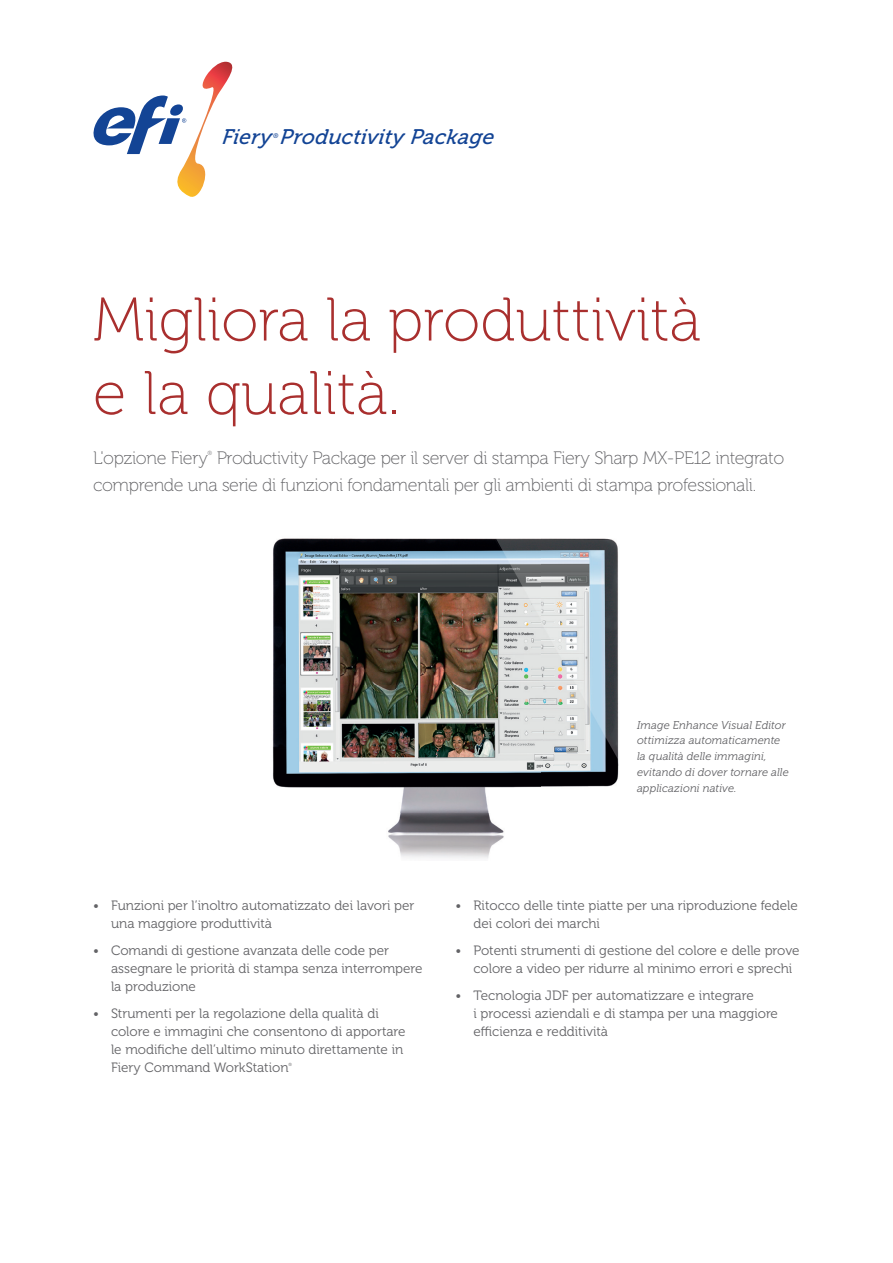
<style>
.page{position:relative;width:893px;height:1263px;background:#fff}
.page>*{position:absolute;margin:0;border:0;box-sizing:border-box;transform-origin:0 0}
.t1{font:61.5px/73.5px "Museo 100";color:#a92f2e}
.t2{font:italic 21px "Museo 500";letter-spacing:.02em;color:#134495}
.t3{font:18px/27px "Museo 100";letter-spacing:-.02em;color:#636366}
.t4{font:13.5px/18px "Museo 300";color:#636366}
.t5{font:italic 11.25px/15.8px "Museo 300";letter-spacing:.01em;color:#636366}
.t6{font:italic 6.6px "Museo 500";color:#134495}
.t7{font:6px "Museo 100";color:#636366}
.t8{font:4.5px "Museo 300";color:#636366}
</style>
<div class="page">
<svg style="left:93px;top:62px;width:140px;height:135px"></svg>
<img style="left:272px;top:538px;width:347px;height:321px">
<h2 class="t2" style="left:222px;top:125px;width:276px">Fiery Productivity Package</h2>
<p class="t6" style="left:273px;top:132px;width:8px">®</p>
<h1 class="t1" style="left:93px;top:284px;width:609px">Migliora la produttività e la qualità.</h1>
<h3 class="t3" style="left:93px;top:444px;width:116px">L'opzione Fiery</h3>
<p class="t7" style="left:208px;top:450px;width:6px">®</p>
<h3 class="t3" style="left:93px;top:444px;width:693px;text-indent:124px">Productivity Package per il server di stampa Fiery Sharp MX-PE12 integrato comprende una serie di funzioni fondamentali per gli ambienti di stampa professionali.</h3>
<p class="t5" style="left:637px;top:717px;width:153px">Image Enhance Visual Editor ottimizza automaticamente la qualità delle immagini, evitando di dover tornare alle applicazioni native.</p>
<p class="t4" style="left:111px;top:897px;width:305px;text-indent:-18px">• Funzioni per l’inoltro automatizzato dei lavori per una maggiore produttività</p>
<p class="t4" style="left:111px;top:942px;width:313px;text-indent:-18px">• Comandi di gestione avanzata delle code per assegnare le priorità di stampa senza interrompere la produzione</p>
<p class="t4" style="left:111px;top:1005px;width:296px;text-indent:-18px">• Strumenti per la regolazione della qualità di colore e immagini che consentono di apportare le modifiche dell’ultimo minuto direttamente in Fiery Command WorkStation</p>
<p class="t8" style="left:289px;top:1062px;width:5px">®</p>
<p class="t4" style="left:473px;top:897px;width:326px;text-indent:-18px">• Ritocco delle tinte piatte per una riproduzione fedele dei colori dei marchi</p>
<p class="t4" style="left:473px;top:942px;width:328px;text-indent:-18px">• Potenti strumenti di gestione del colore e delle prove colore a video per ridurre al minimo errori e sprechi</p>
<p class="t4" style="left:473px;top:987px;width:306px;text-indent:-18px">• Tecnologia JDF per automatizzare e integrare<br>i processi aziendali e di stampa per una maggiore efficienza e redditività</p>
</div>
